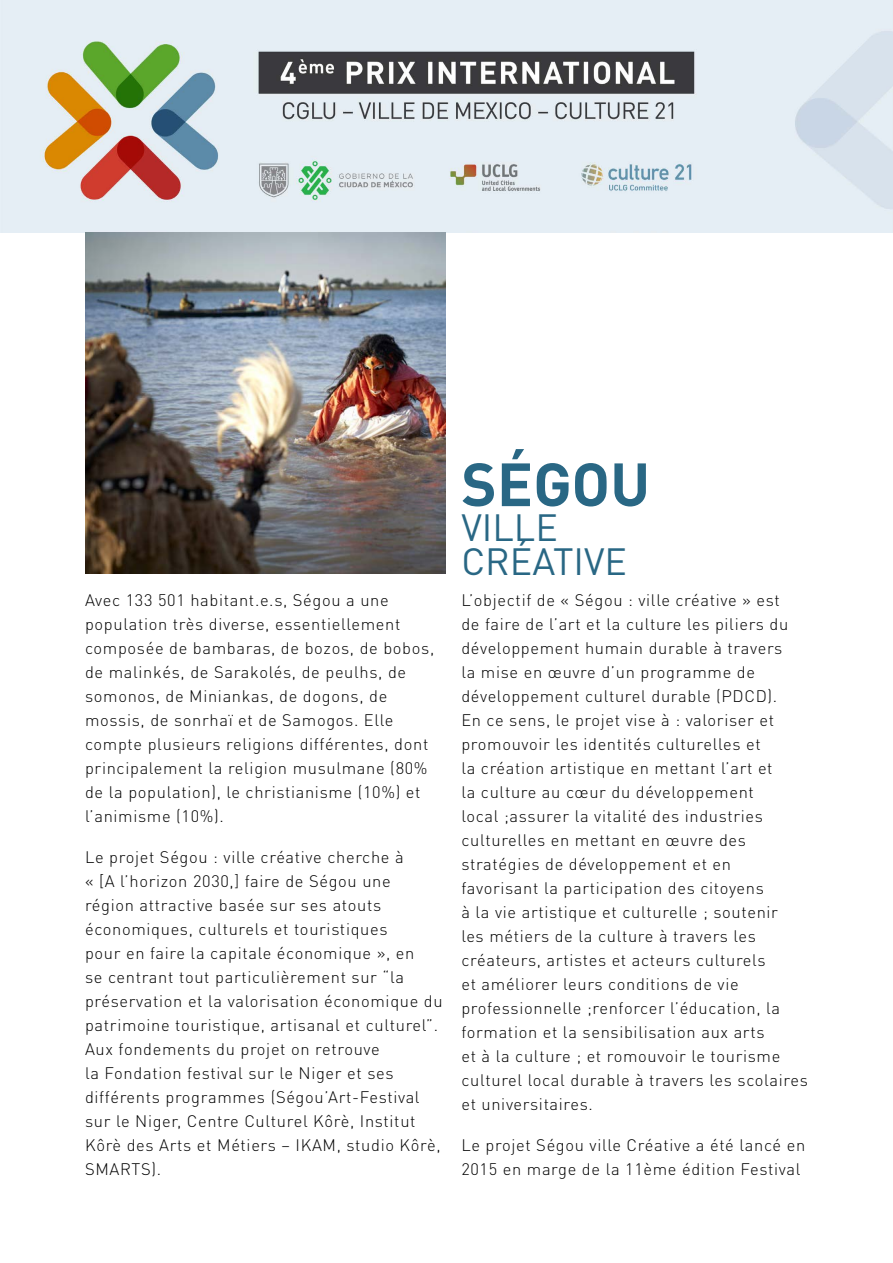
<style>
.page{position:relative;width:893px;height:1263px;background:#fff}
.page>*{position:absolute;margin:0;border:0;box-sizing:border-box;transform-origin:0 0}
.t1{font:700 60px "DIN Pro";color:#296784}
.t2{font:37.5px/34.5px "DIN Pro";color:#296784}
.t3{font:300 16.5px/24px "DIN Pro";letter-spacing:.04em;color:#000}
</style>
<div class="page">
<img style="left:0;top:0;width:893px;height:233px">
<img style="left:85px;top:233px;width:360px;height:341px">
<p class="t3" style="left:85px;top:587px;width:351px">Avec 133 501 habitant.e.s, Ségou a une population très diverse, essentiellement composée de bambaras, de bozos, de bobos, de malinkés, de Sarakolés, de peulhs, de somonos, de Miniankas, de dogons, de mossis, de sonrhaï et de Samogos. Elle compte plusieurs religions différentes, dont principalement la religion musulmane (80% de la population), le christianisme (10%) et l’animisme (10%).</p>
<p class="t3" style="left:85px;top:844px;width:359px">Le projet Ségou : ville créative cherche à<br>« [A l’horizon 2030,] faire de Ségou une région attractive basée sur ses atouts économiques, culturels et touristiques<br>pour en faire la capitale économique », en<br>se centrant tout particulièrement sur “la préservation et la valorisation économique du patrimoine touristique, artisanal et culturel”.<br>Aux fondements du projet on retrouve<br>la Fondation festival sur le Niger et ses différents programmes (Ségou’Art-Festival sur le Niger, Centre Culturel Kôrè, Institut Kôrè des Arts et Métiers – IKAM, studio Kôrè, SMARTS).</p>
<h1 class="t1" style="left:461px;top:434px;width:190px">SÉGOU</h1>
<h2 class="t2" style="left:461px;top:508px;width:167px">VILLE<br>CRÉATIVE</h2>
<p class="t3" style="left:461px;top:587px;width:348px">L’objectif de « Ségou : ville créative » est<br>de faire de l’art et la culture les piliers du développement humain durable à travers<br>la mise en œuvre d’un programme de développement culturel durable (PDCD).<br>En ce sens, le projet vise à : valoriser et promouvoir les identités culturelles et<br>la création artistique en mettant l’art et<br>la culture au cœur du développement<br>local ;assurer la vitalité des industries culturelles en mettant en œuvre des stratégies de développement et en favorisant la participation des citoyens<br>à la vie artistique et culturelle ; soutenir<br>les métiers de la culture à travers les créateurs, artistes et acteurs culturels<br>et améliorer leurs conditions de vie professionnelle ;renforcer l’éducation, la formation et la sensibilisation aux arts<br>et à la culture ; et romouvoir le tourisme culturel local durable à travers les scolaires et universitaires.</p>
<p class="t3" style="left:461px;top:1132px;width:345px">Le projet Ségou ville Créative a été lancé en<br>2015 en marge de la 11ème édition Festival</p>
</div>
